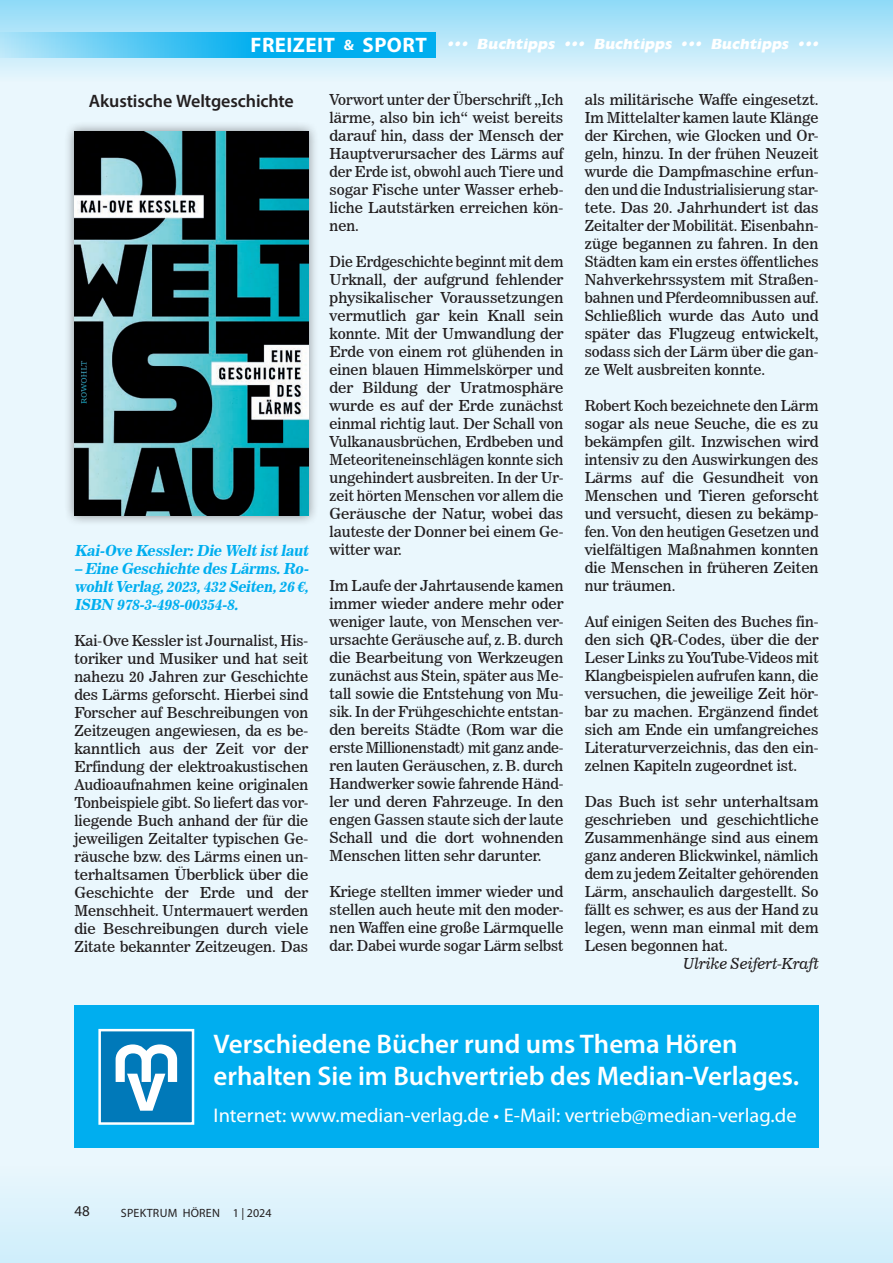
<style>
.page{position:relative;width:893px;height:1263px;background:#eaf7fd}
.page>*{position:absolute;margin:0;border:0;box-sizing:border-box;transform-origin:0 0}
.t1{font:600 27px/32px "Myriad Pro";color:#fff}
.t2{font:700 21px "Myriad Pro";letter-spacing:.02em;color:#fff}
.t3{font:19.8px "Myriad Pro";color:#fff}
.t4{font:600 18px "Myriad Pro";letter-spacing:-.005em;color:#231f20}
.t5{font:15px/18px "News 706 BT Roman C";color:#231f20;text-align:justify}
.t6{font:italic 15px/18px "News 706 BT Bold C";color:#00aeef;text-align:justify}
.t7{font:15px "News 706 BT Italic C";color:#231f20}
.t8{font:15px "Myriad Pro";color:#231f20}
.t9{font:italic 800 14.7px "Gill Sans";color:#fff}
.t10{font:12px "Myriad Pro";letter-spacing:.02em;color:#231f20}
.s1{font-size:15px}
</style>
<div class="page">
<div style="left:0;top:1162px;width:893px;height:101px;background:linear-gradient(to right,#dcf2fc,#dcf2fc)"></div>
<div style="left:0;top:0;width:893px;height:82px;background:linear-gradient(to bottom,#8edaf7,#e7f6fc)"></div>
<div style="left:64px;top:121px;width:255px;height:405px;background:#231f20;opacity:.5"></div>
<img style="left:74px;top:132px;width:234px;height:384px">
<svg style="left:0;top:32px;width:436px;height:25px;background:#36bef1"></svg>
<div style="left:74px;top:1005px;width:745px;height:143px;background:#00aeef"></div>
<div style="left:100px;top:1030px;width:93px;height:93px;background:#0079b9"></div>
<svg style="left:116px;top:1044px;width:61px;height:67px"></svg>
<div style="left:98px;top:1029px;width:96px;height:96px;border:2px solid #fff"></div>
<h2 class="t2" style="left:251px;top:31px;width:178px">FREIZEIT <span class="s1">&amp;</span> SPORT</h2>
<p class="t9" style="left:446px;top:36px;width:377px">••• Buchtipps ••• Buchtipps ••• Buchtipps •••</p>
<p class="t4" style="left:89px;top:90px;width:207px">Akustische Weltgeschichte</p>
<p class="t6" style="left:74px;top:542px;width:239px">Kai-Ove Kessler:Die Weltistlaut</p>
<p class="t6" style="left:74px;top:560px;width:239px">– Eine Geschichte des Lärms.Ro&shy;wohltVerlag,2023,432 Seiten,26 €, ISBN 978-3-498-00354-8.</p>
<p class="t5" style="left:74px;top:632px;width:235px">Kai-Ove Kessler ist Journalist, His&shy;toriker und Musiker und hat seit nahezu 20 Jahren zur Geschichte des Lärms geforscht. Hierbei sind Forscher auf Beschreibungen von Zeitzeugen angewiesen, da es be&shy;kanntlich aus der Zeit vor der Erfindung der elektroakustischen Audioaufnahmen keine originalen Tonbeispiele gibt. So liefert das vor&shy;liegende Buch anhand der für die jeweiligen Zeitalter typischen Ge&shy;räusche bzw. des Lärms einen un&shy;terhaltsamen Überblick über die Geschichte der Erde und der Menschheit. Untermauert werden die Beschreibungen durch viele Zitate bekannter Zeitzeugen. Das</p>
<p class="t5" style="left:330px;top:91px;width:235px">Vorwort unter der Überschrift „Ich lärme, also bin ich“ weist bereits darauf hin, dass der Mensch der Hauptverursacher des Lärms auf der Erde ist, obwohl auch Tiere und sogar Fische unter Wasser erheb&shy;liche Lautstärken erreichen kön&shy;nen.</p>
<p class="t5" style="left:330px;top:253px;width:235px">Die Erdgeschichte beginnt mit dem Urknall, der aufgrund fehlender physikalischer Voraussetzungen vermutlich gar kein Knall sein konnte. Mit der Umwandlung der Erde von einem rot glühenden in einen blauen Himmelskörper und der Bildung der Uratmosphäre wurde es auf der Erde zunächst einmal richtig laut. Der Schall von Vulkanausbrüchen, Erdbeben und Meteoriteneinschlägen konnte sich ungehindert ausbreiten. In der Ur&shy;zeit hörten Menschen vor allem die Geräusche der Natur, wobei das lauteste der Donner bei einem Ge&shy;witter war.</p>
<p class="t5" style="left:330px;top:577px;width:235px">Im Laufe der Jahrtausende kamen immer wieder andere mehr oder weniger laute, von Menschen ver&shy;ursachte Geräusche auf, z.B. durch die Bearbeitung von Werkzeugen zunächst aus Stein, später aus Me&shy;tall sowie die Entstehung von Mu&shy;sik. In der Frühgeschichte entstan&shy;den bereits Städte (Rom war die erste Millionenstadt) mit ganz ande&shy;ren lauten Geräuschen, z.B. durch Handwerker sowie fahrende Händ&shy;ler und deren Fahrzeuge. In den engen Gassen staute sich der laute Schall und die dort wohnenden Menschen litten sehr darunter.</p>
<p class="t5" style="left:330px;top:883px;width:235px">Kriege stellten immer wieder und stellen auch heute mit den moder&shy;nen Waffen eine große Lärmquelle dar. Dabei wurde sogar Lärm selbst</p>
<p class="t5" style="left:585px;top:91px;width:235px">als militärische Waffe eingesetzt.<br>Im Mittelalter kamen laute Klänge der Kirchen, wie Glocken und Or&shy;geln, hinzu. In der frühen Neuzeit wurde die Dampfmaschine erfun&shy;den und die Industrialisierung star&shy;tete. Das 20. Jahrhundert ist das Zeitalter der Mobilität. Eisenbahn&shy;züge begannen zu fahren. In den Städten kam ein erstes öffentliches Nahverkehrssystem mit Straßen&shy;bahnen und Pferdeomnibussen auf.<br>Schließlich wurde das Auto und später das Flugzeug entwickelt, sodass sich der Lärm über die gan&shy;ze Welt ausbreiten konnte.</p>
<p class="t5" style="left:585px;top:397px;width:235px">Robert Koch bezeichnete den Lärm sogar als neue Seuche, die es zu bekämpfen gilt. Inzwischen wird intensiv zu den Auswirkungen des Lärms auf die Gesundheit von Menschen und Tieren geforscht und versucht, diesen zu bekämp&shy;fen. Von den heutigen Gesetzen und vielfältigen Maßnahmen konnten die Menschen in früheren Zeiten nur träumen.</p>
<p class="t5" style="left:585px;top:613px;width:235px">Auf einigen Seiten des Buches fin&shy;den sich QR-Codes, über die der Leser Links zu YouTube-Videos mit Klangbeispielen aufrufen kann, die versuchen, die jeweilige Zeit hör&shy;bar zu machen. Ergänzend findet sich am Ende ein umfangreiches Literaturverzeichnis, das den ein&shy;zelnen Kapiteln zugeordnet ist.</p>
<p class="t5" style="left:585px;top:793px;width:235px">Das Buch ist sehr unterhaltsam geschrieben und geschichtliche Zusammenhänge sind aus einem ganz anderen Blickwinkel, nämlich dem zu jedem Zeitalter gehörenden Lärm, anschaulich dargestellt. So fällt es schwer, es aus der Hand zu legen, wenn man einmal mit dem Lesen begonnen hat.</p>
<p class="t7" style="left:683px;top:955px;width:137px">Ulrike Seifert-Kraft</p>
<h1 class="t1" style="left:214px;top:1027px;width:587px">Verschiedene Bücher rund ums Thema Hören erhalten Sie im Buchvertrieb des Median-Verlages.</h1>
<h3 class="t3" style="left:214px;top:1103px;width:584px">Internet: www.median-verlag.de • E-Mail: vertrieb@median-verlag.de</h3>
<p class="t8" style="left:74px;top:1202px;width:17px">48</p>
<p class="t10" style="left:121px;top:1205px;width:152px">SPEKTRUM HÖREN 1 | 2024</p>
</div>
